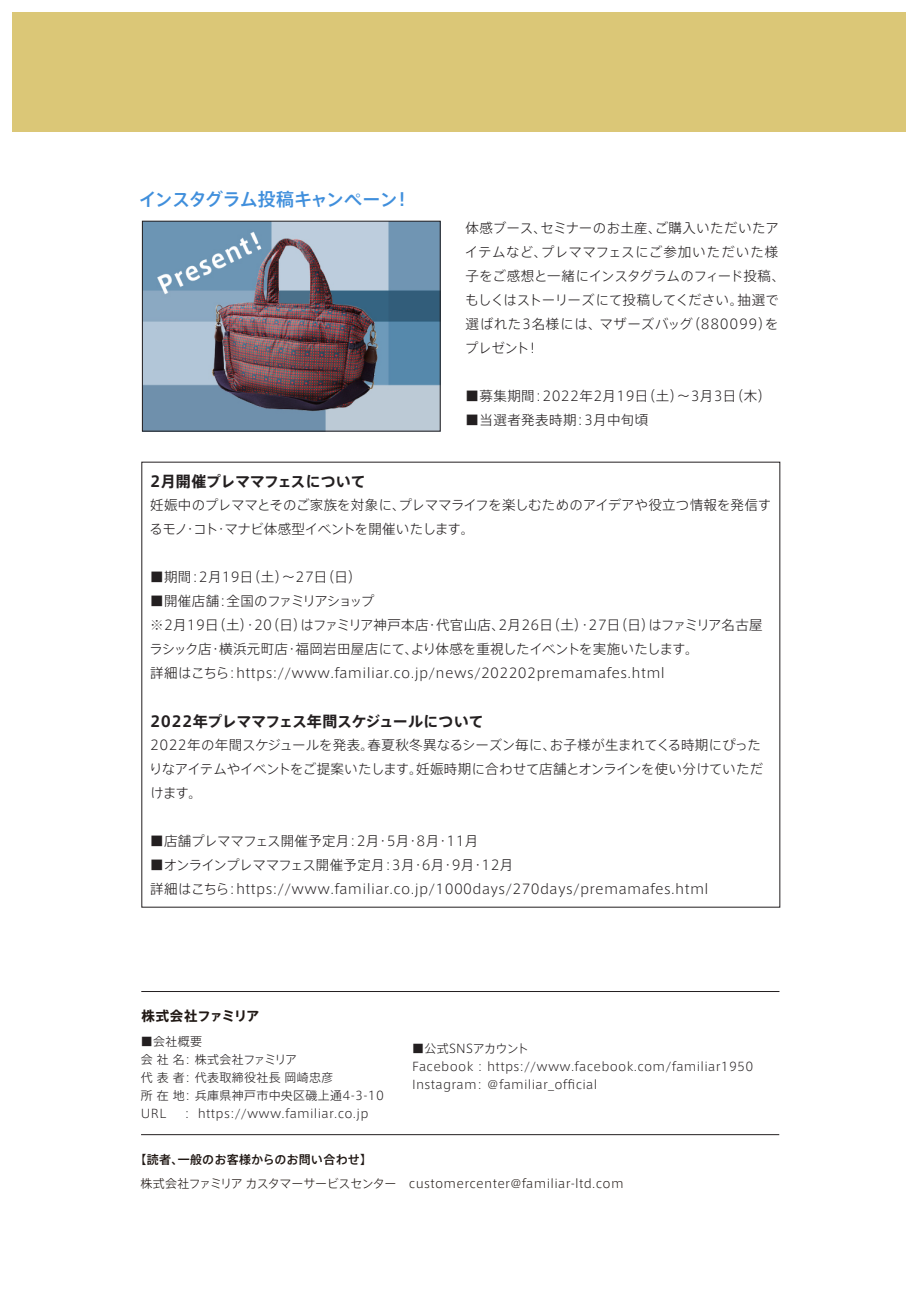
<style>
.page{position:relative;width:919px;height:1289px;background:#fff}
.page>*{position:absolute;margin:0;border:0;box-sizing:border-box;transform-origin:0 0}
.t1{font:500 18px "Axis Std";letter-spacing:-.045em;color:#408fdc}
.t2{font:700 15px "Axis Std";letter-spacing:-.015em;color:#231f20}
.t3{font:300 13.5px/24px "Axis Std";letter-spacing:.015em;color:#231f20}
.t4{font:300 13.5px/24px "Axis Std";letter-spacing:-.005em;color:#231f20}
.t5{font:300 13.5px/24px "Axis Std";letter-spacing:-.015em;color:#231f20}
.t6{font:700 13.5px "Axis Std";letter-spacing:-.04em;color:#201814}
.t7{font:300 12px/18px "Axis Std";letter-spacing:.025em;color:#231f20}
.t8{font:300 12px "Axis Std";letter-spacing:.025em;color:#201814}
.t9{font:500 12px "Axis Std";letter-spacing:.025em;color:#201814}
</style>
<div class="page">
<div style="left:13px;top:13px;width:893px;height:119px;background:#dbc777"></div>
<img style="left:144px;top:223px;width:294px;height:206px">
<div style="left:142px;top:221px;width:298px;height:210px;border:1px solid #231f20"></div>
<hr style="left:141px;top:1134px;width:638px;height:1px;background:#231f20">
<hr style="left:141px;top:991px;width:638px;height:1px;background:#231f20">
<h1 class="t1" style="left:139px;top:186px;width:274px">インスタグラム投稿キャンペーン！</h1>
<p class="t3" style="left:465px;top:215px;width:322px">体感ブース、セミナーのお土産、ご購入いただいたアイテムなど、プレママフェスにご参加いただいた様子をご感想と一緒にインスタグラムのフィード投稿、もしくはストーリーズにて投稿してください。抽選で選ばれた3名様には、マザーズバッグ（880099）をプレゼント！</p>
<p class="t3" style="left:465px;top:383px;width:307px">■募集期間：2022年2月19日（土）～3月3日（木）</p>
<p class="t3" style="left:465px;top:407px;width:184px">■当選者発表時期：3月中旬頃</p>
<p class="t2" style="left:150px;top:470px;width:217px">2月開催プレママフェスについて</p>
<p class="t5" style="left:150px;top:492px;width:623px">妊娠中のプレママとそのご家族を対象に、プレママライフを楽しむためのアイデアや役立つ情報を発信するモノ・コト・マナビ体感型イベントを開催いたします。</p>
<p class="t3" style="left:150px;top:564px;width:213px">■期間：2月19日（土）～27日（日）</p>
<p class="t3" style="left:150px;top:588px;width:614px">■開催店舗：全国のファミリアショップ<br>※2月19日（土）・20（日）はファミリア神戸本店・代官山店、2月26日（土）・27日（日）はファミリア名古屋ラシック店・横浜元町店・福岡岩田屋店にて、より体感を重視したイベントを実施いたします。<br>詳細はこちら：https://www.familiar.co.jp/news/202202premamafes.html</p>
<p class="t2" style="left:150px;top:710px;width:335px">2022年プレママフェス年間スケジュールについて</p>
<p class="t4" style="left:149px;top:732px;width:615px">2022年の年間スケジュールを発表。春夏秋冬異なるシーズン毎に、お子様が生まれてくる時期にぴったりなアイテムやイベントをご提案いたします。妊娠時期に合わせて店舗とオンラインを使い分けていただけます。</p>
<p class="t3" style="left:150px;top:828px;width:329px">■店舗プレママフェス開催予定月：2月・5月・8月・11月</p>
<p class="t3" style="left:150px;top:852px;width:559px">■オンラインプレママフェス開催予定月：3月・6月・9月・12月<br>詳細はこちら：https://www.familiar.co.jp/1000days/270days/premamafes.html</p>
<p class="t6" style="left:142px;top:1006px;width:119px">株式会社ファミリア</p>
<p class="t7" style="left:141px;top:1031px;width:244px">■会社概要<br>会 社 名： 株式会社ファミリア<br>代 表 者： 代表取締役社長 岡崎忠彦<br>所 在 地： 兵庫県神戸市中央区磯上通4-3-10<br>URL ： https://www.familiar.co.jp</p>
<p class="t7" style="left:412px;top:1038px;width:342px">■公式SNSアカウント<br>Facebook ： https://www.facebook.com/familiar1950<br>Instagram： ＠familiar_official　</p>
<p class="t9" style="left:134px;top:1149px;width:245px">【読者、一般のお客様からのお問い合わせ】　</p>
<p class="t8" style="left:140px;top:1174px;width:484px">株式会社ファミリア カスタマーサービスセンター　customercenter@familiar-ltd.com</p>
</div>
